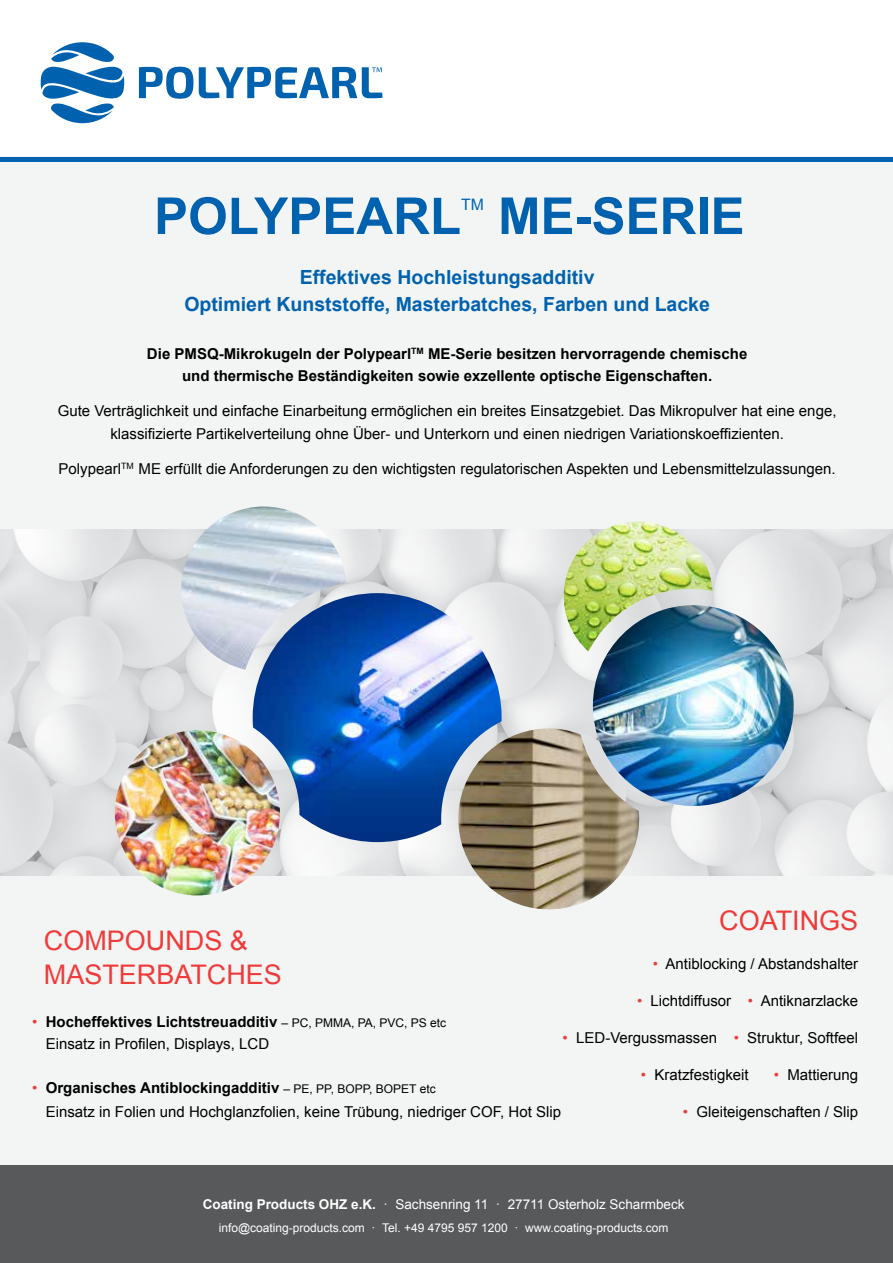
<style>
.page{position:relative;width:893px;height:1263px;background:#fff}
.page>*{position:absolute;margin:0;border:0;box-sizing:border-box;transform-origin:0 0}
.t1{font:700 51px "Arial";color:#0062af}
.t2{font:27px/34.5px "Arial";color:#ef3b3a}
.t3{font:700 19.5px/27px "Arial";color:#0062af;text-align:center}
.t4{font:15.75px "Arial";color:#0062af}
.t5{font:15px/22.5px "Arial";color:#000;text-align:center}
.t6{font:700 15px/22.5px "Arial";color:#000;text-align:center}
.t7{font:13.5px "Arial";color:#fff}
.t8{font:12px "Arial";color:#fff}
.s1{color:#ef3b3a}
.s2{font-weight:400;color:#ef3b3a}
.s3{font-weight:400;font-size:12px}
.s4{font-weight:400}
.s5{font-weight:700}
.s6{font-size:12px}
</style>
<div class="page">
<div style="left:0;top:157px;width:893px;height:1015px;background:#f3f4f4"></div>
<img style="left:0;top:529px;width:893px;height:347px">
<img style="left:115px;top:730px;width:165px;height:165px;border-radius:83px">
<img style="left:181px;top:506px;width:165px;height:164px">
<img style="left:593px;top:605px;width:201px;height:201px;border-radius:100px">
<img style="left:562px;top:522px;width:151px;height:130px">
<img style="left:456px;top:728px;width:186px;height:182px">
<img style="left:253px;top:593px;width:249px;height:249px">
<div style="left:0;top:157px;width:893px;height:5px;background:#0062af"></div>
<div style="left:0;top:1166px;width:893px;height:97px;background:#58595b"></div>
<svg style="left:41px;top:42px;width:83px;height:81px"></svg>
<svg style="left:139px;top:67px;width:54px;height:32px"></svg>
<svg style="left:199px;top:67px;width:184px;height:31px"></svg>
<h1 class="t1" style="left:154px;top:182px;width:309px">POLYPEARL</h1>
<p class="t4" style="left:461px;top:194px;width:24px">TM</p>
<h1 class="t1" style="left:498px;top:182px;width:248px">ME-SERIE</h1>
<h3 class="t3" style="left:184px;top:264px;width:527px">Effektives Hochleistungsadditiv<br>Optimiert Kunststoffe, Masterbatches, Farben und Lacke</h3>
<p class="t6" style="left:147px;top:343px;width:602px">Die PMSQ-Mikrokugeln der Polypearl<sup>TM</sup> ME-Serie besitzen hervorragende chemische und thermische Beständigkeiten sowie exzellente optische Eigenschaften.</p>
<p class="t5" style="left:58px;top:400px;width:780px">Gute Verträglichkeit und einfache Einarbeitung ermöglichen ein breites Einsatzgebiet. Das Mikropulver hat eine enge, klassifizierte Partikelverteilung ohne Über- und Unterkorn und einen niedrigen Variationskoeffizienten.</p>
<p class="t5" style="left:59px;top:458px;width:779px">Polypearl<sup>TM</sup> ME erfüllt die Anforderungen zu den wichtigsten regulatorischen Aspekten und Lebensmittelzulassungen.</p>
<h2 class="t2" style="left:719px;top:903px;width:141px">COATINGS</h2>
<p class="t5" style="left:653px;top:952px;width:207px"><span class="s1">•</span> Antiblocking / Abstandshalter</p>
<p class="t5" style="left:637px;top:989px;width:223px"><span class="s1">•</span> Lichtdiffusor <span class="s1">•</span> Antiknarzlacke</p>
<p class="t5" style="left:563px;top:1026px;width:297px"><span class="s1">•</span> LED-Vergussmassen <span class="s1">•</span> Struktur, Softfeel</p>
<p class="t5" style="left:641px;top:1063px;width:109px"><span class="s1">•</span> Kratzfestigkeit</p>
<p class="t5" style="left:774px;top:1063px;width:86px"><span class="s1">•</span> Mattierung</p>
<p class="t5" style="left:683px;top:1100px;width:177px"><span class="s1">•</span> Gleiteigenschaften / Slip</p>
<h2 class="t2" style="left:44px;top:923px;width:240px">COMPOUNDS &amp;<br>MASTERBATCHES</h2>
<p class="t6" style="left:46px;top:1010px;width:402px;text-align:left;text-indent:-14px"><span class="s2">•</span> Hocheffektives Lichtstreuadditiv <span class="s3">– PC, PMMA, PA, PVC, PS etc<br></span><span class="s4">Einsatz in Profilen, Displays, LCD</span></p>
<p class="t5" style="left:46px;top:1076px;width:517px;line-height:24px;text-align:left;text-indent:-14px"><span class="s1">•</span> <span class="s5">Organisches Antiblockingadditiv</span> <span class="s6">– PE, PP, BOPP, BOPET etc<br></span>Einsatz in Folien und Hochglanzfolien, keine Trübung, niedriger COF, Hot Slip</p>
<p class="t7" style="left:203px;top:1195px;width:483px"><span class="s5">Coating Products OHZ e.K.</span> · Sachsenring 11 · 27711 Osterholz Scharmbeck</p>
<p class="t8" style="left:219px;top:1220px;width:451px">info@coating-products.com · Tel. +49 4795 957 1200 · www.coating-products.com</p>
</div>
